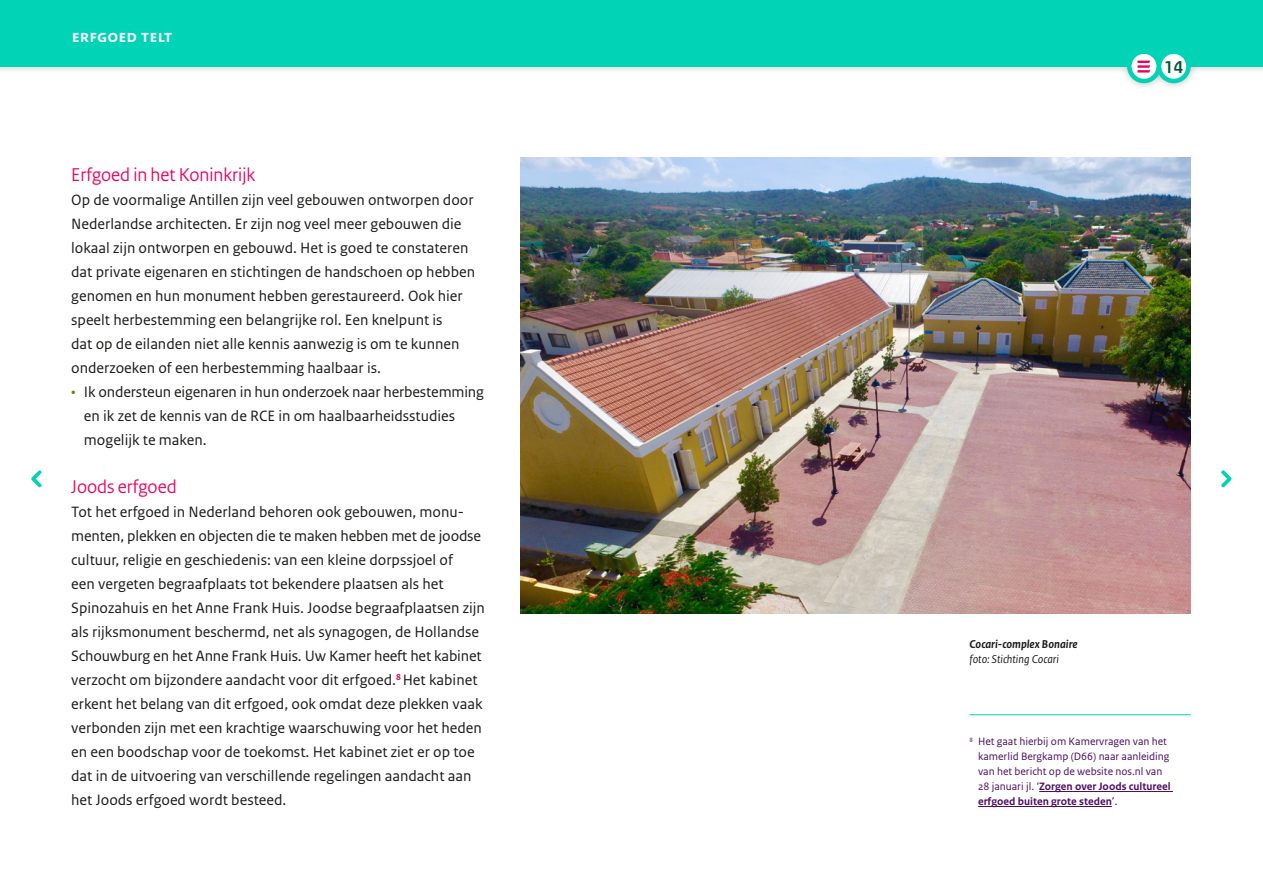
<style>
.page{position:relative;width:1263px;height:893px;background:#fff}
.page>*{position:absolute;margin:0;border:0;box-sizing:border-box;transform-origin:0 0}
.t1{font:19.5px "Rijksoverheid Sans Heading";color:#ec005f}
.t2{font:700 18px "Rijksoverheid Sans Heading";letter-spacing:.04em;color:#fff}
.t3{font:700 18px "Rijksoverheid Sans Heading";color:#005832}
.t4{font:15.75px/24px "Rijksoverheid Sans Text";color:#1a1a18}
.t5{font:italic 700 12px "Rijksoverheid Sans Text";color:#1a1a18}
.t6{font:italic 12px "Rijksoverheid Sans Text";color:#1a1a18}
.t7{font:11.25px/15px "Rijksoverheid Sans Text";color:#4b0c61}
.s1{color:#767d00}
.s2{font-weight:700}
</style>
<div class="page">
<img style="left:521px;top:158px;width:669px;height:455px">
<hr style="left:1039px;top:791px;width:134px;height:1px;background:#4b0c61">
<hr style="left:978px;top:806px;width:134px;height:1px;background:#4b0c61">
<hr style="left:969px;top:714px;width:222px;height:1px;background:#00d3b6">
<div style="left:0;top:0;width:1263px;height:91px;background:#1a1a18;opacity:.3"></div>
<div style="left:0;top:0;width:1263px;height:67px;background:#00d3b6"></div>
<svg style="left:1159px;top:52px;width:29px;height:29px"></svg>
<div style="left:1157px;top:49px;width:34px;height:34px;border:4px solid #00d3b6;border-radius:50%"></div>
<svg style="left:1129px;top:52px;width:30px;height:29px"></svg>
<div style="left:1127px;top:49px;width:34px;height:34px;border:4px solid #00d3b6;border-radius:50%"></div>
<svg style="left:1137px;top:61px;width:13px;height:12px"></svg>
<svg style="left:1221px;top:470px;width:11px;height:18px"></svg>
<svg style="left:31px;top:470px;width:11px;height:18px"></svg>
<p class="t2" style="left:72px;top:26px;width:101px">erfgoed telt</p>
<p class="t1" style="left:71px;top:164px;width:186px">Erfgoed in het Koninkrijk</p>
<p class="t4" style="left:71px;top:188px;width:405px">Op de voormalige Antillen zijn veel gebouwen ontworpen door Nederlandse architecten. Er zijn nog veel meer gebouwen die lokaal zijn ontworpen en gebouwd. Het is goed te constateren dat private eigenaren en stichtingen de handschoen op hebben genomen en hun monument hebben gerestaureerd. Ook hier speelt herbestemming een belangrijke rol. Een knelpunt is<br>dat op de eilanden niet alle kennis aanwezig is om te kunnen onderzoeken of een herbestemming haalbaar is.</p>
<p class="t4" style="left:84px;top:380px;width:401px;text-indent:-13px"><span class="s1">•</span> Ik ondersteun eigenaren in hun onderzoek naar herbestemming en ik zet de kennis van de RCE in om haalbaarheidsstudies mogelijk te maken.</p>
<p class="t1" style="left:71px;top:476px;width:107px">Joods erfgoed</p>
<p class="t4" style="left:71px;top:500px;width:415px">Tot het erfgoed in Nederland behoren ook gebouwen, monu&shy;menten, plekken en objecten die te maken hebben met de joodse cultuur, religie en geschiedenis: van een kleine dorpssjoel of<br>een vergeten begraafplaats tot bekendere plaatsen als het Spinozahuis en het Anne Frank Huis. Joodse begraafplaatsen zijn als rijksmonument beschermd, net als synagogen, de Hollandse Schouwburg en het Anne Frank Huis. Uw Kamer heeft het kabinet verzocht om bijzondere aandacht voor dit erfgoed.<sup>8</sup> Het kabinet erkent het belang van dit erfgoed, ook omdat deze plekken vaak verbonden zijn met een krachtige waarschuwing voor het heden en een boodschap voor de toekomst. Het kabinet ziet er op toe dat in de uitvoering van verschillende regelingen aandacht aan het Joods erfgoed wordt besteed.</p>
<p class="t3" style="left:1164px;top:57px;width:20px">14</p>
<p class="t5" style="left:969px;top:637px;width:110px">Cocari-complex Bonaire</p>
<p class="t6" style="left:969px;top:652px;width:91px">foto: Stichting Cocari</p>
<p class="t7" style="left:978px;top:734px;width:194px;text-indent:-9px"><sup>8</sup> Het gaat hierbij om Kamervragen van het kamerlid Bergkamp (D66) naar aanleiding van het bericht op de website nos.nl van 28 januari jl. ‘<span class="s2">Zorgen over Joods cultureel erfgoed buiten grote steden</span>’.</p>
</div>
